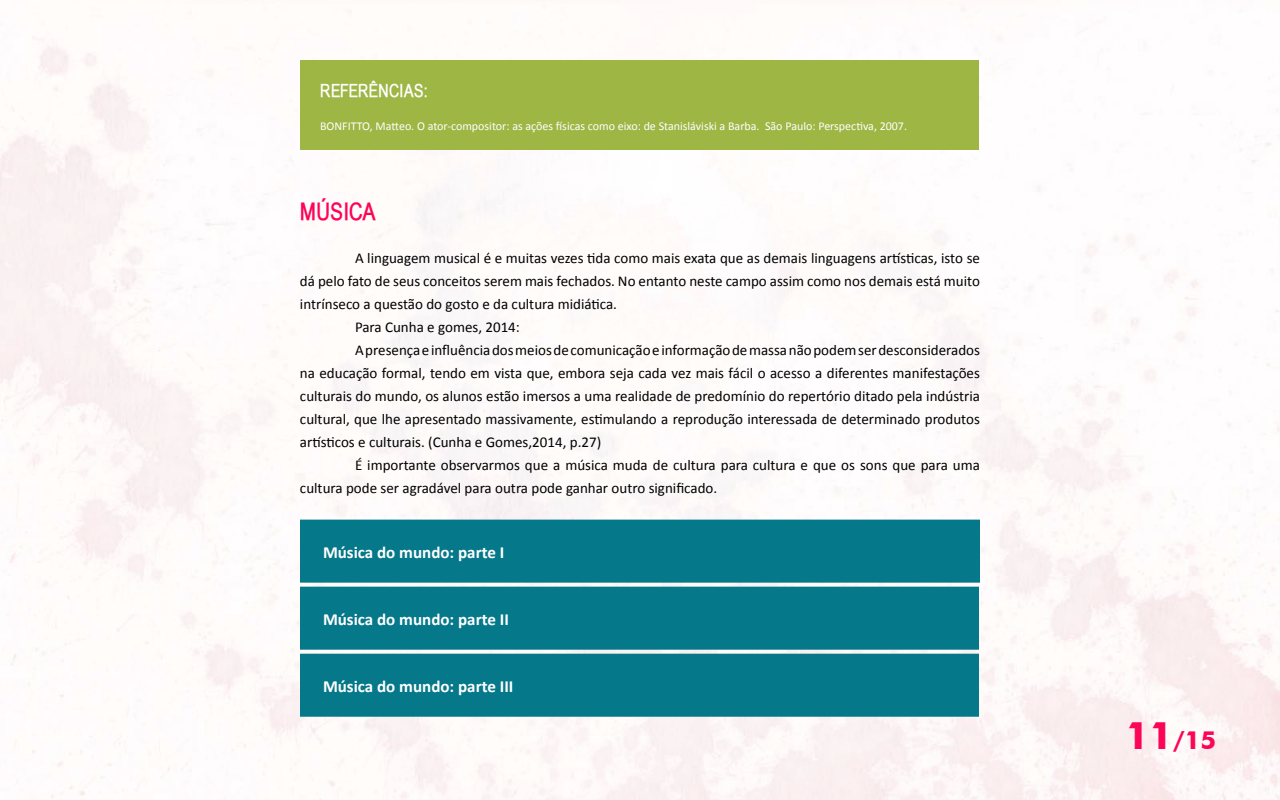
<style>
.page{position:relative;width:1280px;height:800px;background:#fff}
.page>*{position:absolute;margin:0;border:0;box-sizing:border-box;transform-origin:0 0}
.t1{font:700 25px "Futura BT";color:#fc0458}
.t2{font:700 24px "Babel Sans";color:#fc0458}
.t3{font:700 18px "Babel Sans";color:#fff}
.t4{font:700 17px "Calibri";color:#fff}
.t5{font:15px "Calibri";color:#000}
.t6{font:12px "Calibri";color:#fff}
.s1{font-size:38px}
</style>
<div class="page">
<div style="left:300px;top:60px;width:679px;height:90px;background:#9eb644"></div>
<div style="left:300px;top:520px;width:680px;height:63px;background:#05788a"></div>
<div style="left:300px;top:587px;width:679px;height:63px;background:#05788a"></div>
<div style="left:300px;top:654px;width:679px;height:63px;background:#05788a"></div>
<p class="t3" style="left:320px;top:80px;width:109px">REFERÊNCIAS:</p>
<p class="t6" style="left:320px;top:118px;width:589px">BONFITTO, Matteo. O ator-compositor: as ações físicas como eixo: de Stanisláviski a Barba. São Paulo: Perspectiva, 2007.</p>
<h2 class="t2" style="left:300px;top:197px;width:78px">MÚSICA</h2>
<p class="t5" style="left:355px;top:248px;width:627px">A linguagem musical é e muitas vezes tida como mais exata que as demais linguagens artísticas, isto se</p>
<p class="t5" style="left:300px;top:271px;width:681px">dá pelo fato de seus conceitos serem mais fechados. No entanto neste campo assim como nos demais está muito</p>
<p class="t5" style="left:300px;top:294px;width:319px">intrínseco a questão do gosto e da cultura midiática.</p>
<p class="t5" style="left:355px;top:317px;width:166px">Para Cunha e gomes, 2014:</p>
<p class="t5" style="left:355px;top:340px;width:626px">A presença e influência dos meios de comunicação e informação de massa não podem ser desconsiderados</p>
<p class="t5" style="left:300px;top:363px;width:681px">na educação formal, tendo em vista que, embora seja cada vez mais fácil o acesso a diferentes manifestações</p>
<p class="t5" style="left:300px;top:386px;width:681px">culturais do mundo, os alunos estão imersos a uma realidade de predomínio do repertório ditado pela indústria</p>
<p class="t5" style="left:300px;top:409px;width:681px">cultural, que lhe apresentado massivamente, estimulando a reprodução interessada de determinado produtos</p>
<p class="t5" style="left:300px;top:432px;width:303px">artísticos e culturais. (Cunha e Gomes,2014, p.27)</p>
<p class="t5" style="left:355px;top:455px;width:626px">É importante observarmos que a música muda de cultura para cultura e que os sons que para uma</p>
<p class="t5" style="left:300px;top:478px;width:419px">cultura pode ser agradável para outra pode ganhar outro significado.</p>
<p class="t4" style="left:323px;top:541px;width:183px">Música do mundo: parte I</p>
<p class="t4" style="left:323px;top:608px;width:187px">Música do mundo: parte II</p>
<p class="t4" style="left:323px;top:675px;width:192px">Música do mundo: parte III</p>
<h1 class="t1" style="left:1126px;top:725px;width:92px"><span class="s1">11</span>/15</h1>
</div>
